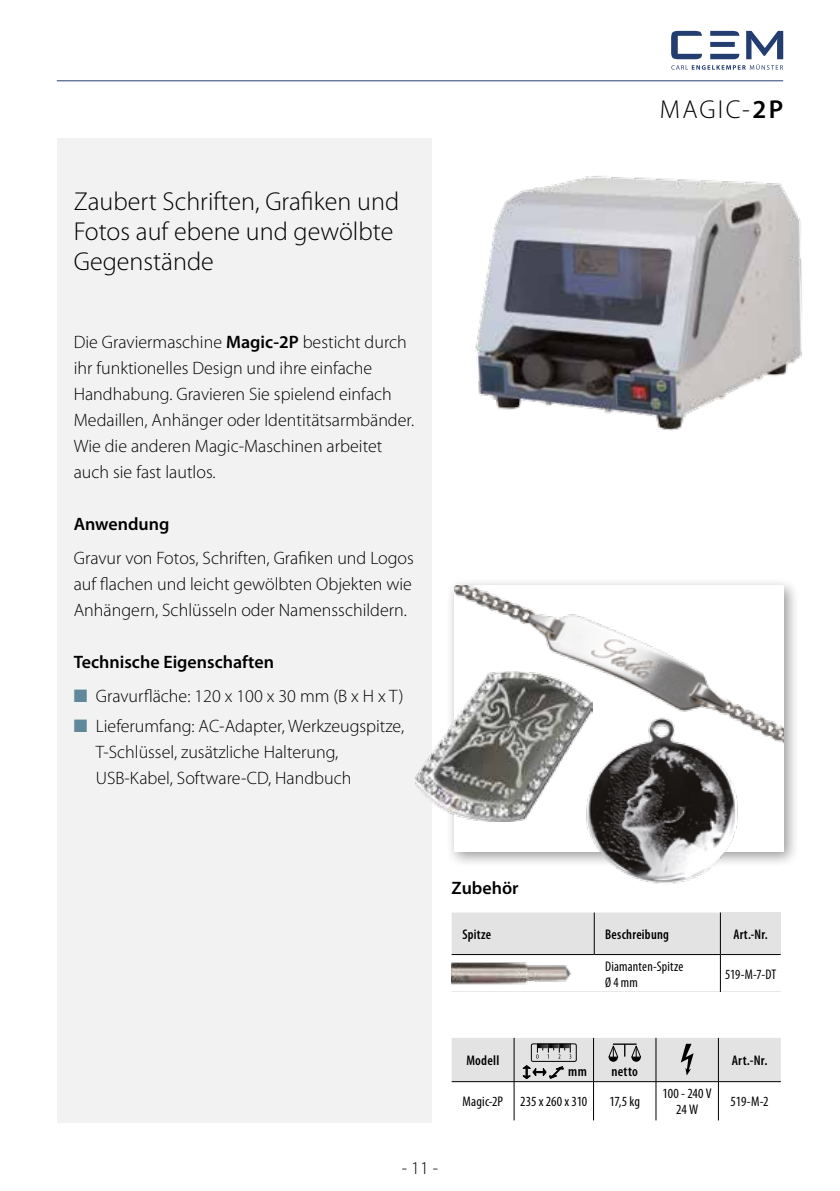
<style>
.page{position:relative;width:840px;height:1191px;background:#fff}
.page>*{position:absolute;margin:0;border:0;box-sizing:border-box;transform-origin:0 0}
.t1{font:300 26px/30px "Myriad Pro";color:#000}
.t2{font:300 18px/26px "Myriad Pro";color:#000}
.t3{font:600 18px "Myriad Pro";color:#000}
.t4{font:condensed 14px/16px "Myriad Pro";letter-spacing:.01em;color:#000}
.t5{font:600 condensed 14px "Myriad Pro";letter-spacing:.02em;color:#000}
.s1{font-weight:600}
.s2{color:#61889a}
</style>
<div class="page">
<div style="left:446px;top:577px;width:352px;height:291px;background:#000;opacity:.4"></div>
<div style="left:454px;top:585px;width:328px;height:267px;background:#fff"></div>
<div style="left:57px;top:139px;width:374px;height:983px;background:#f2f2f2"></div>
<hr style="left:57px;top:80px;width:725px;height:1px;background:#243d70">
<svg style="left:671px;top:31px;width:111px;height:39px"></svg>
<div style="left:452px;top:912px;width:267px;height:42px;background:#e3e3e3"></div>
<div style="left:720px;top:912px;width:60px;height:42px;background:#e3e3e3"></div>
<hr style="left:593px;top:912px;width:1px;height:42px;background:#000">
<hr style="left:719px;top:912px;width:1px;height:42px;background:#000">
<hr style="left:451px;top:954px;width:143px;height:1px;background:#000">
<hr style="left:594px;top:954px;width:126px;height:1px;background:#000">
<hr style="left:720px;top:954px;width:60px;height:1px;background:#000">
<hr style="left:719px;top:955px;width:1px;height:36px;background:#000">
<hr style="left:451px;top:1081px;width:63px;height:1px;background:#000">
<hr style="left:514px;top:1081px;width:79px;height:1px;background:#000">
<hr style="left:593px;top:1081px;width:62px;height:1px;background:#000">
<hr style="left:655px;top:1081px;width:63px;height:1px;background:#000">
<hr style="left:718px;top:1081px;width:62px;height:1px;background:#000">
<hr style="left:513px;top:1081px;width:1px;height:39px;background:#000">
<hr style="left:593px;top:1081px;width:1px;height:39px;background:#000">
<hr style="left:655px;top:1081px;width:1px;height:39px;background:#000">
<hr style="left:717px;top:1081px;width:1px;height:39px;background:#000">
<svg style="left:452px;top:1037px;width:328px;height:44px;background:#d4d4d4"></svg>
<img style="left:475px;top:176px;width:327px;height:255px">
<img style="left:451px;top:952px;width:130px;height:33px">
<img style="left:569px;top:801px;width:185px;height:83px">
<img style="left:454px;top:585px;width:329px;height:216px">
<img style="left:414px;top:671px;width:178px;height:150px">
<h1 class="t1" style="left:74px;top:186px;width:327px">Zaubert Schriften, Grafiken und<br>Fotos auf ebene und gewölbte<br>Gegenstände</h1>
<p class="t2" style="left:74px;top:329px;width:342px">Die Graviermaschine <span class="s1">Magic-2P</span> besticht durch ihr funktionelles Design und ihre einfache Handhabung. Gravieren Sie spielend einfach Medaillen, Anhänger oder Identitätsarmbänder.<br>Wie die anderen Magic-Maschinen arbeitet auch sie fast lautlos.</p>
<p class="t3" style="left:74px;top:512px;width:97px">Anwendung</p>
<p class="t2" style="left:74px;top:545px;width:341px;text-align:justify">Gravur von Fotos, Schriften, Grafiken und Logos auf flachen und leicht gewölbten Objekten wie Anhängern, Schlüsseln oder Namensschildern.</p>
<p class="t3" style="left:74px;top:650px;width:202px">Technische Eigenschaften</p>
<p class="t2" style="left:74px;top:683px;width:331px"><span class="s2">■</span> Gravurfläche: 120 x 100 x 30 mm (B x H x T)</p>
<p class="t2" style="left:96px;top:713px;width:310px;text-indent:-22px"><span class="s2">■</span> Lieferumfang: AC-Adapter, Werkzeugspitze,<br>T-Schlüssel, zusätzliche Halterung,<br>USB-Kabel, Software-CD, Handbuch</p>
<h1 class="t1" style="left:659px;top:94px;width:125px">MAGIC-<span class="s1">2P</span></h1>
<p class="t3" style="left:451px;top:876px;width:68px">Zubehör</p>
<p class="t5" style="left:462px;top:925px;width:30px">Spitze</p>
<p class="t5" style="left:605px;top:925px;width:65px">Beschreibung</p>
<p class="t5" style="left:733px;top:925px;width:36px">Art.-Nr.</p>
<p class="t4" style="left:605px;top:958px;width:79px">Diamanten-Spitze<br>Ø 4 mm</p>
<p class="t4" style="left:724px;top:966px;width:53px">519-M-7-DT</p>
<p class="t2" style="left:401px;top:1155px;width:38px">- 11 -</p>
<p class="t5" style="left:466px;top:1051px;width:123px">Modell ↕↔↕mm</p>
<p class="t5" style="left:611px;top:1062px;width:28px">netto</p>
<p class="t5" style="left:731px;top:1051px;width:37px">Art.-Nr.</p>
<p class="t4" style="left:462px;top:1093px;width:126px">Magic-2P 235 x 260 x 310</p>
<p class="t4" style="left:609px;top:1093px;width:32px">17,5 kg</p>
<p class="t4" style="left:662px;top:1085px;width:51px;text-align:center">100 - 240 V<br>24 W</p>
<p class="t4" style="left:730px;top:1093px;width:40px">519-M-2</p>
</div>
